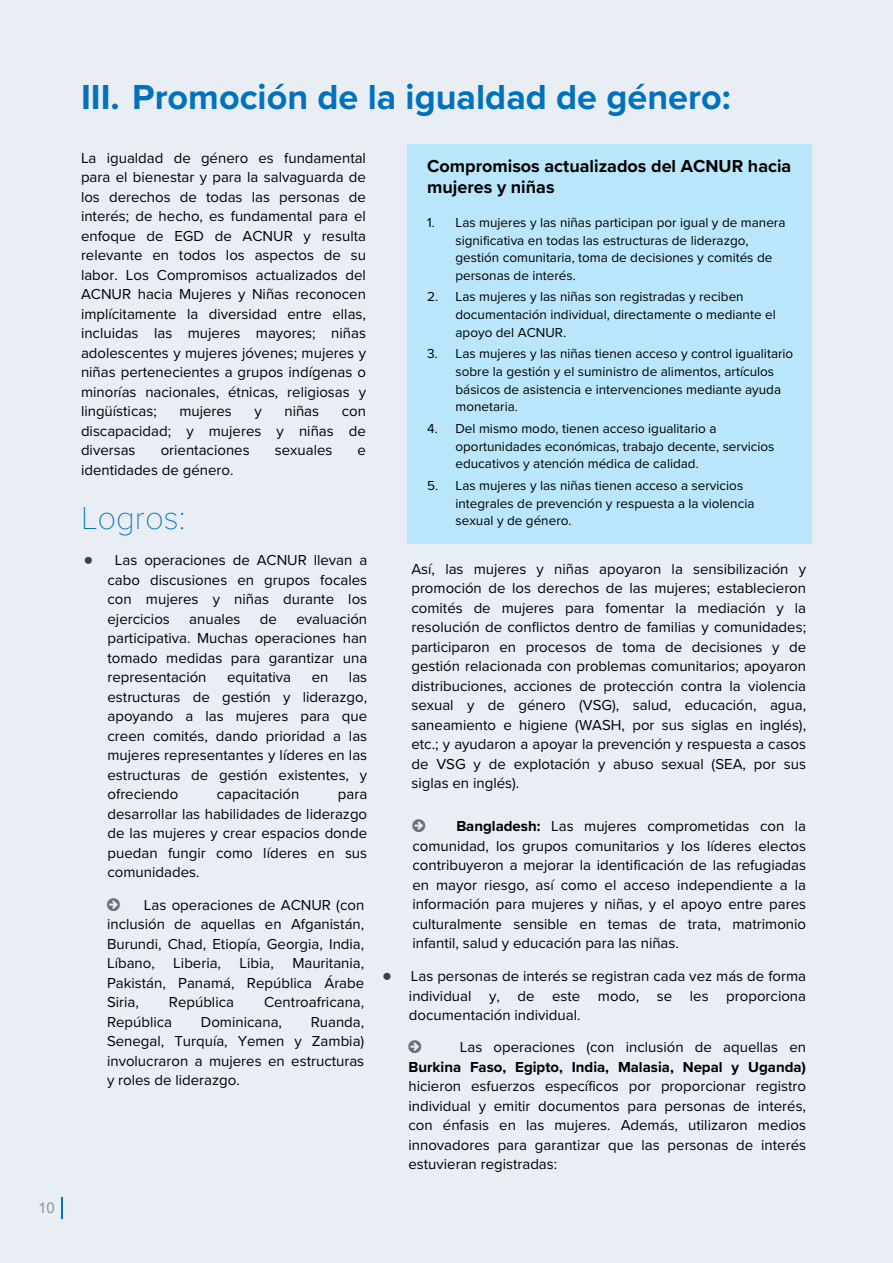
<style>
.page{position:relative;width:893px;height:1263px;background:#e9eef5}
.page>*{position:absolute;margin:0;border:0;box-sizing:border-box;transform-origin:0 0}
.t1{font:700 36px "Proxima Nova";color:#0072bc}
.t2{font:100 33px "Proxima Nova T";color:#0072bc}
.t3{font:700 18px/21px "Proxima Nova";color:#000}
.t4{font:15px/19.5px "Proxima Nova";color:#000;text-align:justify}
.t5{font:700 15px "Proxima Nova";color:#000}
.t6{font:15px "Arial";color:#939598}
.t7{font:13.5px/17.5px "Proxima Nova";color:#000}
.s1{font-family:"Arial";font-weight:700;font-size:16.5px;color:#414042}
.s2{font-weight:700}
</style>
<div class="page">
<svg style="left:62px;top:1197px;width:1px;height:21px"></svg>
<div style="left:407px;top:144px;width:405px;height:399px;background:#b9e6fa"></div>
<p class="t6" style="left:38px;top:1197px;width:18px">10</p>
<h1 class="t1" style="left:81px;top:71px;width:651px">III. Promoción de la igualdad de género:</h1>
<p class="t4" style="left:81px;top:147px;width:287px">La igualdad de género es fundamental para el bienestar y para la salvaguarda de los derechos de todas las personas de interés; de hecho, es fundamental para el enfoque de EGD de ACNUR y resulta relevante en todos los aspectos de su labor. Los Compromisos actualizados del ACNUR hacia Mujeres y Niñas reconocen implícitamente la diversidad entre ellas, incluidas las mujeres mayores; niñas adolescentes y mujeres jóvenes; mujeres y niñas pertenecientes a grupos indígenas o minorías nacionales, étnicas, religiosas y lingüísticas;</p>
<p class="t4" style="left:179px;top:401px;width:54px">mujeres</p>
<p class="t4" style="left:254px;top:401px;width:9px">y</p>
<p class="t4" style="left:284px;top:401px;width:36px">niñas</p>
<p class="t4" style="left:81px;top:401px;width:287px;text-indent:261px">con discapacidad; y mujeres y niñas de diversas</p>
<p class="t4" style="left:161px;top:440px;width:90px">orientaciones</p>
<p class="t4" style="left:275px;top:440px;width:59px">sexuales</p>
<p class="t4" style="left:358px;top:440px;width:10px">e</p>
<p class="t4" style="left:81px;top:459px;width:154px">identidades de género.</p>
<h2 class="t2" style="left:81px;top:493px;width:106px">Logros:</h2>
<p class="t4" style="left:108px;top:550px;width:261px;text-indent:-24px"><span class="s1">●</span> Las operaciones de ACNUR llevan a cabo discusiones en grupos focales con mujeres y niñas durante los ejercicios</p>
<p class="t4" style="left:108px;top:608px;width:261px;text-indent:189px">evaluación participativa. Muchas operaciones han tomado medidas para garantizar una representación</p>
<p class="t4" style="left:189px;top:608px;width:53px">anuales</p>
<p class="t4" style="left:260px;top:608px;width:19px">de</p>
<p class="t4" style="left:108px;top:667px;width:261px;text-indent:241px">las estructuras de gestión y liderazgo, apoyando a las mujeres para que creen comités, dando prioridad a las mujeres representantes y líderes en las estructuras de gestión existentes, y ofreciendo</p>
<p class="t4" style="left:227px;top:667px;width:66px">equitativa</p>
<p class="t4" style="left:312px;top:667px;width:18px">en</p>
<p class="t4" style="left:217px;top:784px;width:84px">capacitación</p>
<p class="t4" style="left:108px;top:784px;width:261px;text-indent:230px">para desarrollar las habilidades de liderazgo de las mujeres y crear espacios donde puedan fungir como líderes en sus comunidades.</p>
<p class="t4" style="left:107px;top:894px;width:259px;text-indent:37px">Las operaciones de ACNUR (con inclusión de aquellas en Afganistán, Burundi, Chad, Etiopía, Georgia, India, Líbano, Liberia, Libia, Mauritania, Pakistán, Panamá, República Árabe Siria,</p>
<p class="t4" style="left:169px;top:992px;width:67px">República</p>
<p class="t4" style="left:264px;top:992px;width:102px">Centroafricana,</p>
<p class="t4" style="left:107px;top:1011px;width:67px">República</p>
<p class="t4" style="left:201px;top:1011px;width:83px">Dominicana,</p>
<p class="t4" style="left:107px;top:1011px;width:259px;text-indent:204px">Ruanda, Senegal, Turquía, Yemen y Zambia) involucraron a mujeres en estructuras y roles de liderazgo.</p>
<p class="t3" style="left:427px;top:155px;width:366px">Compromisos actualizados del ACNUR hacia mujeres y niñas</p>
<p class="t7" style="left:455px;top:213px;width:332px;text-indent:-28px">1. Las mujeres y las niñas participan por igual y de manera significativa en todas las estructuras de liderazgo, gestión comunitaria, toma de decisiones y comités de personas de interés.</p>
<p class="t7" style="left:455px;top:288px;width:322px;text-indent:-28px">2. Las mujeres y las niñas son registradas y reciben documentación individual, directamente o mediante el apoyo del ACNUR.</p>
<p class="t7" style="left:455px;top:345px;width:339px;text-indent:-28px">3. Las mujeres y las niñas tienen acceso y control igualitario sobre la gestión y el suministro de alimentos, artículos básicos de asistencia e intervenciones mediante ayuda monetaria.</p>
<p class="t7" style="left:455px;top:419px;width:320px;text-indent:-28px">4. Del mismo modo, tienen acceso igualitario a oportunidades económicas, trabajo decente, servicios educativos y atención médica de calidad.</p>
<p class="t7" style="left:455px;top:476px;width:301px;text-indent:-28px">5. Las mujeres y las niñas tienen acceso a servicios integrales de prevención y respuesta a la violencia sexual y de género.</p>
<p class="t4" style="left:411px;top:558px;width:396px">Así, las mujeres y niñas apoyaron la sensibilización y promoción de los derechos de las mujeres; establecieron comités de mujeres para fomentar la mediación y la resolución de conflictos dentro de familias y comunidades; participaron en procesos de toma de decisiones y de gestión relacionada con problemas comunitarios; apoyaron distribuciones, acciones de protección contra la violencia sexual y de género (VSG), salud, educación, agua, saneamiento e higiene (WASH, por sus siglas en inglés), etc.; y ayudaron a apoyar la prevención y respuesta a casos de VSG y de explotación y abuso sexual (SEA, por sus siglas en inglés).</p>
<p class="t4" style="left:412px;top:816px;width:395px;text-indent:44px"><span class="s2">Bangladesh:</span> Las mujeres comprometidas con la comunidad, los grupos comunitarios y los líderes electos contribuyeron a mejorar la identificación de las refugiadas en mayor riesgo, así como el acceso independiente a la información para mujeres y niñas, y el apoyo entre pares culturalmente sensible en temas de trata, matrimonio infantil, salud y educación para las niñas.</p>
<p class="t4" style="left:409px;top:966px;width:399px;text-indent:-27px"><span class="s1">●</span> Las personas de interés se registran cada vez más de forma individual y, de este modo, se les proporciona documentación individual.</p>
<p class="t4" style="left:460px;top:1037px;width:348px">Las operaciones (con inclusión de aquellas en</p>
<p class="t5" style="left:408px;top:1055px;width:399px">Burkina Faso, Egipto, India, Malasia, Nepal y Uganda)</p>
<p class="t4" style="left:408px;top:1076px;width:399px">hicieron esfuerzos específicos por proporcionar registro individual y emitir documentos para personas de interés, con énfasis en las mujeres. Además, utilizaron medios innovadores para garantizar que las personas de interés estuvieran registradas:</p>
</div>
